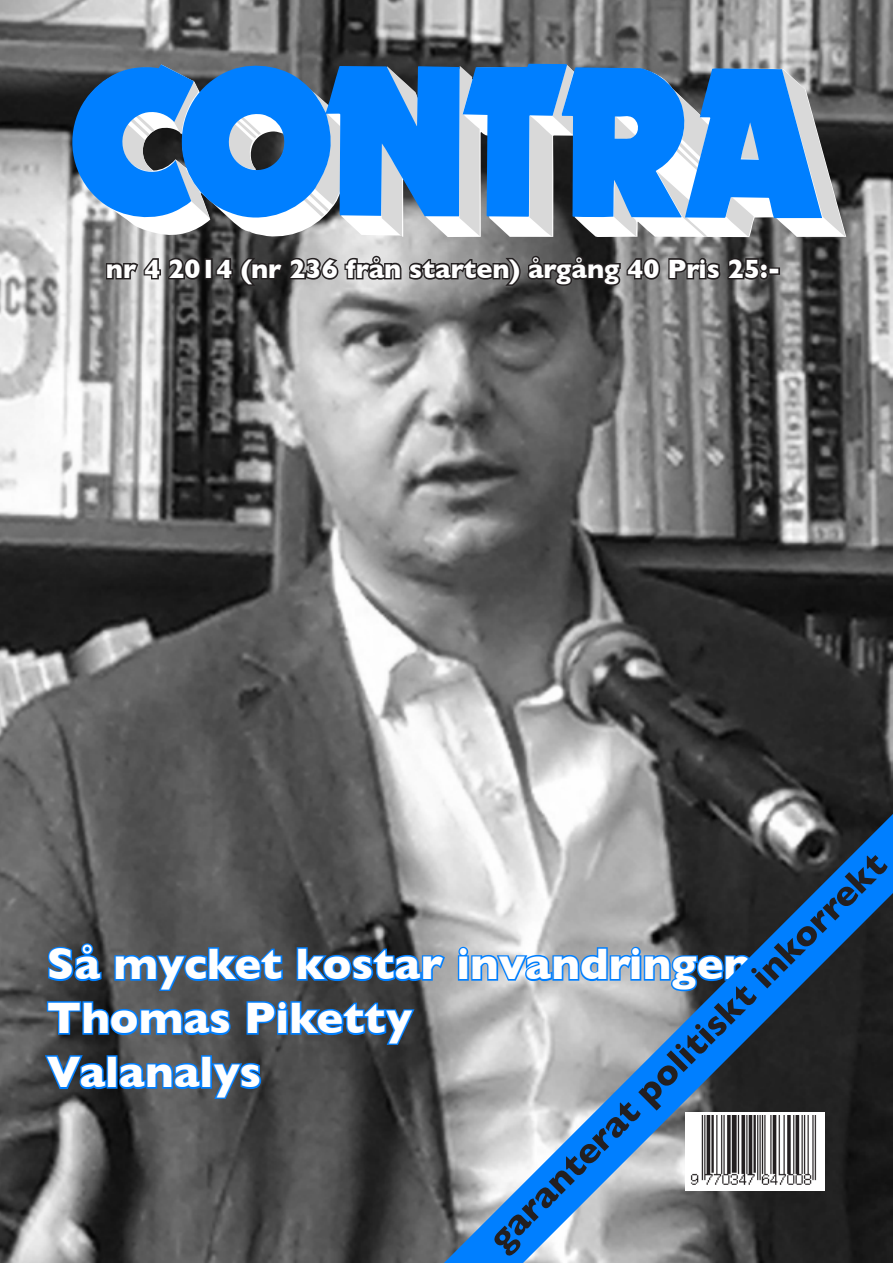
<style>
.page{position:relative;width:893px;height:1263px;background:#fff}
.page>*{position:absolute;margin:0;border:0;box-sizing:border-box;transform-origin:0 0}
.t1{font:700 45px/54px "Gill Sans";color:#fff}
.t2{font:700 36px "Gill Sans";color:#231f20}
.t3{font:700 27px "Gill Sans";color:#fff}
</style>
<div class="page">
<img style="left:0;top:0;width:893px;height:1263px">
<svg style="left:72px;top:64px;width:773px;height:173px;background:#4691dd"></svg>
<svg style="left:46px;top:942px;width:58px;height:41px;background:#245687"></svg>
<svg style="left:113px;top:946px;width:172px;height:46px;background:#3c6188"></svg>
<svg style="left:295px;top:946px;width:107px;height:37px;background:#205181"></svg>
<svg style="left:45px;top:1000px;width:188px;height:37px;background:#305b88"></svg>
<svg style="left:245px;top:999px;width:157px;height:47px;background:#2e567f"></svg>
<svg style="left:43px;top:1053px;width:66px;height:38px;background:#214b74"></svg>
<div style="left:107px;top:1055px;width:11px;height:34px;border:3px solid #007fff"></div>
<div style="left:201px;top:1055px;width:11px;height:34px;border:3px solid #007fff"></div>
<svg style="left:117px;top:1061px;width:146px;height:39px;background:#33608e"></svg>
<svg style="left:402px;top:750px;width:491px;height:513px;background:#6b7f92"></svg>
<svg style="left:104px;top:256px;width:99px;height:28px;background:#666565"></svg>
<div style="left:205px;top:258px;width:8px;height:21px;border:3px solid #231f20"></div>
<svg style="left:214px;top:254px;width:557px;height:34px;background:#5b5a5a"></svg>
<div style="left:768px;top:267px;width:12px;height:8px;border:3px solid #231f20"></div>
<div style="left:686px;top:1112px;width:139px;height:79px;background:#fff"></div>
<img style="left:690px;top:1115px;width:127px;height:70px">
<p class="t3" style="left:106px;top:253px;width:676px">nr 4 2014 (nr 236 från starten) årgång 40 Pris 25:-</p>
<p class="t2" style="left:480px;top:1229px;width:547px;rotate:-45deg">garanterat politiskt inkorrekt</p>
<p class="t1" style="left:47px;top:937px;width:707px">Så mycket kostar invandringen<br>Thomas Piketty<br>Valanalys</p>
</div>
